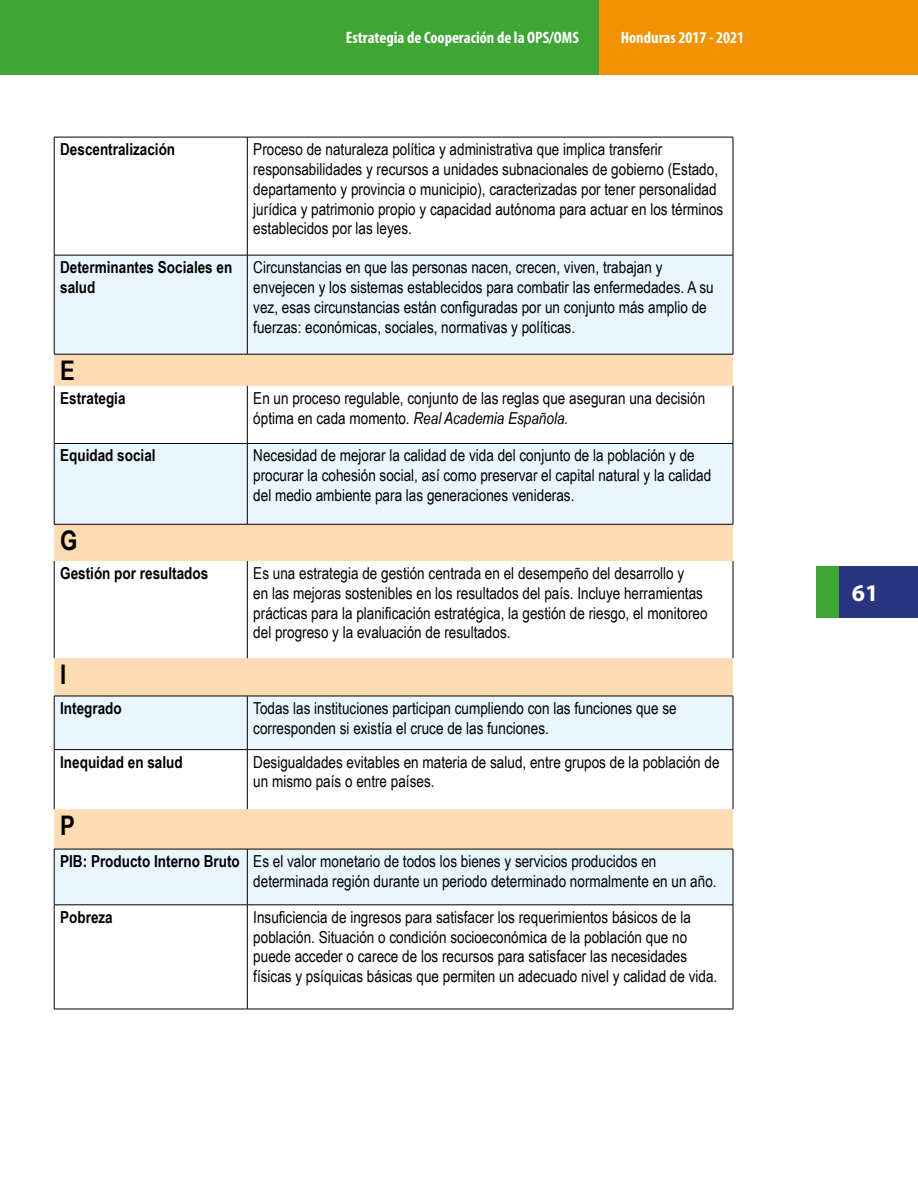
<style>
.page{position:relative;width:918px;height:1188px;background:#fff}
.page>*{position:absolute;margin:0;border:0;box-sizing:border-box;transform-origin:0 0}
.t1{font:700 27px "Arial Narrow";color:#000}
.t2{font:700 24px "Myriad Pro";color:#fff}
.t3{font:16.5px/19.8px "Arial Narrow";color:#000}
.t4{font:700 16.5px/19.8px "Arial Narrow";color:#000}
.t5{font:700 condensed 16.5px "Myriad Pro";color:#fff}
.s1{font-style:italic}
.s2{font-weight:700}
</style>
<div class="page">
<div style="left:0;top:0;width:600px;height:74px;background:#3fa535"></div>
<div style="left:600px;top:0;width:318px;height:74px;background:#f39200"></div>
<div style="left:816px;top:566px;width:101px;height:52px;background:#283583"></div>
<div style="left:816px;top:566px;width:22px;height:52px;background:#3fa535"></div>
<div style="left:55px;top:256px;width:678px;height:649px;background:#eaf6fe"></div>
<svg style="left:54px;top:355px;width:679px;height:494px"></svg>
<hr style="left:54px;top:137px;width:1px;height:118px;background:#000">
<hr style="left:247px;top:137px;width:1px;height:118px;background:#000">
<hr style="left:733px;top:137px;width:1px;height:118px;background:#000">
<hr style="left:54px;top:386px;width:1px;height:57px;background:#000">
<hr style="left:247px;top:386px;width:1px;height:57px;background:#000">
<hr style="left:733px;top:386px;width:1px;height:57px;background:#000">
<hr style="left:54px;top:561px;width:1px;height:97px;background:#000">
<hr style="left:247px;top:561px;width:1px;height:97px;background:#000">
<hr style="left:733px;top:561px;width:1px;height:97px;background:#000">
<hr style="left:54px;top:750px;width:1px;height:59px;background:#000">
<hr style="left:247px;top:750px;width:1px;height:59px;background:#000">
<hr style="left:733px;top:750px;width:1px;height:59px;background:#000">
<hr style="left:54px;top:905px;width:1px;height:104px;background:#000">
<hr style="left:247px;top:905px;width:1px;height:104px;background:#000">
<hr style="left:733px;top:905px;width:1px;height:104px;background:#000">
<hr style="left:54px;top:1009px;width:193px;height:1px;background:#000">
<hr style="left:247px;top:1009px;width:486px;height:1px;background:#000">
<hr style="left:54px;top:137px;width:193px;height:1px;background:#000">
<hr style="left:247px;top:137px;width:486px;height:1px;background:#000">
<hr style="left:54px;top:255px;width:193px;height:1px;background:#000">
<hr style="left:54px;top:255px;width:1px;height:99px;background:#000">
<hr style="left:54px;top:354px;width:193px;height:1px;background:#000">
<hr style="left:247px;top:255px;width:486px;height:1px;background:#000">
<hr style="left:247px;top:255px;width:1px;height:99px;background:#000">
<hr style="left:733px;top:255px;width:1px;height:99px;background:#000">
<hr style="left:247px;top:354px;width:486px;height:1px;background:#000">
<hr style="left:54px;top:443px;width:193px;height:1px;background:#000">
<hr style="left:54px;top:444px;width:1px;height:80px;background:#000">
<hr style="left:54px;top:524px;width:193px;height:1px;background:#000">
<hr style="left:247px;top:443px;width:486px;height:1px;background:#000">
<hr style="left:247px;top:444px;width:1px;height:80px;background:#000">
<hr style="left:733px;top:444px;width:1px;height:80px;background:#000">
<hr style="left:247px;top:524px;width:486px;height:1px;background:#000">
<hr style="left:54px;top:696px;width:193px;height:1px;background:#000">
<hr style="left:54px;top:696px;width:1px;height:53px;background:#000">
<hr style="left:54px;top:749px;width:193px;height:1px;background:#000">
<hr style="left:247px;top:696px;width:486px;height:1px;background:#000">
<hr style="left:247px;top:696px;width:1px;height:53px;background:#000">
<hr style="left:733px;top:696px;width:1px;height:53px;background:#000">
<hr style="left:247px;top:749px;width:486px;height:1px;background:#000">
<hr style="left:54px;top:849px;width:193px;height:1px;background:#000">
<hr style="left:54px;top:849px;width:1px;height:56px;background:#000">
<hr style="left:54px;top:905px;width:193px;height:1px;background:#000">
<hr style="left:247px;top:849px;width:486px;height:1px;background:#000">
<hr style="left:247px;top:849px;width:1px;height:56px;background:#000">
<hr style="left:733px;top:849px;width:1px;height:56px;background:#000">
<hr style="left:247px;top:905px;width:486px;height:1px;background:#000">
<p class="t5" style="left:346px;top:27px;width:234px">Estrategia de Cooperación de la OPS/OMS</p>
<p class="t5" style="left:621px;top:27px;width:125px">Honduras 2017 - 2021</p>
<p class="t4" style="left:60px;top:139px;width:117px">Descentralización</p>
<p class="t3" style="left:253px;top:139px;width:472px">Proceso de naturaleza política y administrativa que implica transferir responsabilidades y recursos a unidades subnacionales de gobierno (Estado, departamento y provincia o municipio), caracterizadas por tener personalidad jurídica y patrimonio propio y capacidad autónoma para actuar en los términos establecidos por las leyes.</p>
<p class="t4" style="left:60px;top:257px;width:174px">Determinantes Sociales en salud</p>
<p class="t3" style="left:253px;top:257px;width:462px">Circunstancias en que las personas nacen, crecen, viven, trabajan y envejecen y los sistemas establecidos para combatir las enfermedades. A su vez, esas circunstancias están configuradas por un conjunto más amplio de fuerzas: económicas, sociales, normativas y políticas.</p>
<h1 class="t1" style="left:60px;top:350px;width:16px">E</h1>
<p class="t4" style="left:60px;top:387px;width:67px">Estrategia</p>
<p class="t3" style="left:253px;top:388px;width:454px">En un proceso regulable, conjunto de las reglas que aseguran una decisión óptima en cada momento. <span class="s1">Real Academia Española.</span></p>
<p class="t4" style="left:60px;top:445px;width:97px">Equidad social</p>
<p class="t3" style="left:253px;top:445px;width:459px">Necesidad de mejorar la calidad de vida del conjunto de la población y de procurar la cohesión social, así como preservar el capital natural y la calidad del medio ambiente para las generaciones venideras.</p>
<h1 class="t1" style="left:60px;top:520px;width:19px">G</h1>
<p class="t4" style="left:60px;top:563px;width:150px">Gestión por resultados</p>
<p class="t3" style="left:253px;top:563px;width:456px">Es una estrategia de gestión centrada en el desempeño del desarrollo y<br>en las mejoras sostenibles en los resultados del país. Incluye herramientas prácticas para la planificación estratégica, la gestión de riesgo, el monitoreo del progreso y la evaluación de resultados.</p>
<h1 class="t1" style="left:60px;top:654px;width:8px">I</h1>
<p class="t4" style="left:60px;top:697px;width:63px">Integrado</p>
<p class="t3" style="left:253px;top:698px;width:425px">Todas las instituciones participan cumpliendo con las funciones que se corresponden si existía el cruce de las funciones.</p>
<p class="t4" style="left:60px;top:751px;width:124px">Inequidad en salud</p>
<p class="t3" style="left:253px;top:751px;width:468px">Desigualdades evitables en materia de salud, entre grupos de la población de un mismo país o entre países.</p>
<h1 class="t1" style="left:60px;top:805px;width:16px">P</h1>
<p class="t3" style="left:253px;top:851px;width:465px;text-indent:-193px"><span class="s2">PIB: Producto Interno Bruto</span> Es el valor monetario de todos los bienes y servicios producidos en determinada región durante un periodo determinado normalmente en un año.</p>
<p class="t4" style="left:60px;top:906px;width:54px">Pobreza</p>
<p class="t3" style="left:253px;top:907px;width:466px">Insuficiencia de ingresos para satisfacer los requerimientos básicos de la población. Situación o condición socioeconómica de la población que no puede acceder o carece de los recursos para satisfacer las necesidades físicas y psíquicas básicas que permiten un adecuado nivel y calidad de vida.</p>
<h2 class="t2" style="left:852px;top:577px;width:28px">61</h2>
</div>
